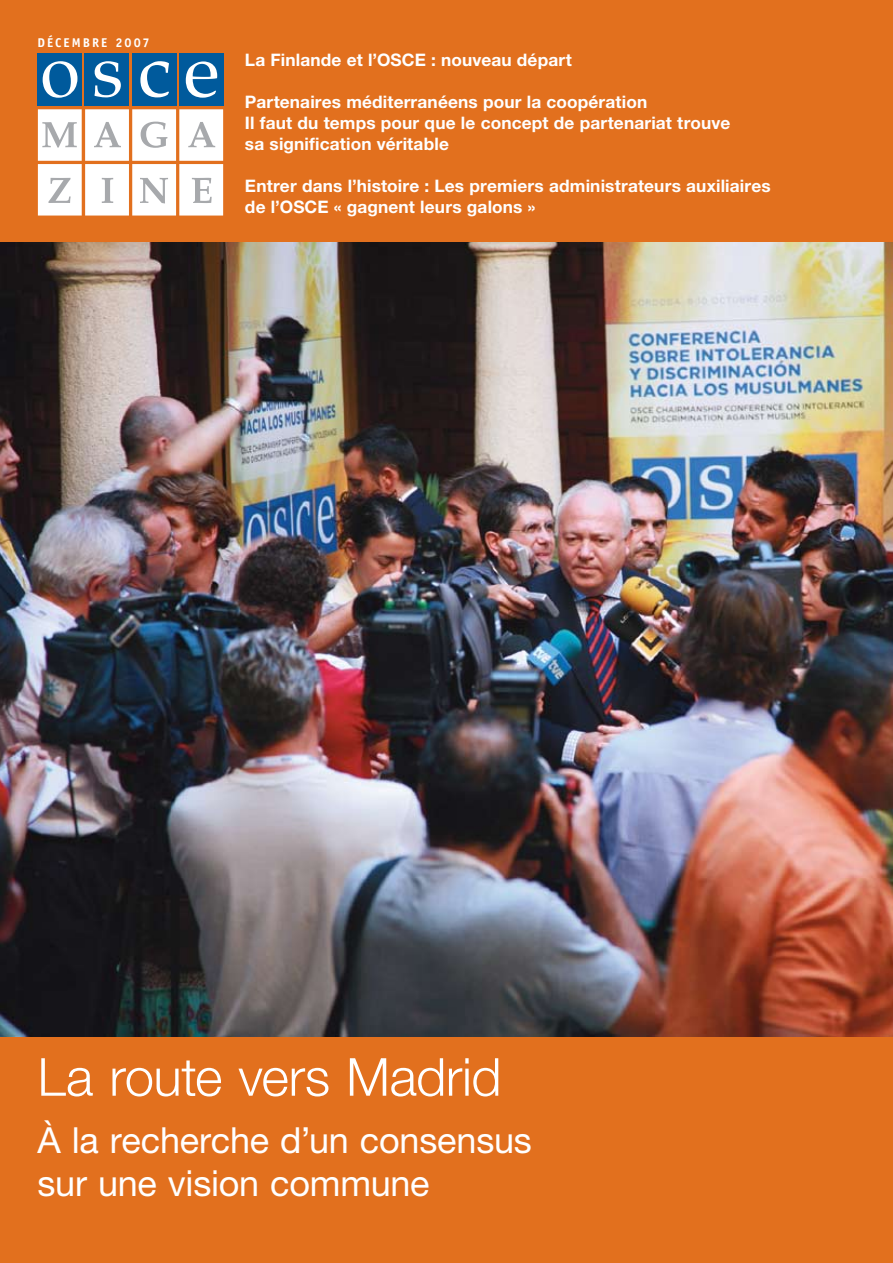
<style>
.page{position:relative;width:893px;height:1263px;background:#fff}
.page>*{position:absolute;margin:0;border:0;box-sizing:border-box;transform-origin:0 0}
.t1{font:300 52.5px "Helvetica Neue";letter-spacing:-.01em;color:#fff}
.t2{font:36px/43.2px "Helvetica Neue";letter-spacing:-.005em;color:#fff}
.t3{font:700 17.25px/21px "Helvetica Neue";letter-spacing:.01em;color:#fff}
.t4{font:700 12.75px "Officina Sans";letter-spacing:.16em;color:#fff}
</style>
<div class="page">
<div style="left:0;top:1021px;width:893px;height:242px;background:#e2701e"></div>
<img style="left:0;top:241px;width:893px;height:795px">
<div style="left:0;top:0;width:893px;height:241px;background:#e2701e"></div>
<div style="left:179px;top:53px;width:44px;height:52px;background:#005a9c"></div>
<div style="left:132px;top:53px;width:44px;height:52px;background:#005a9c"></div>
<div style="left:85px;top:53px;width:44px;height:52px;background:#005a9c"></div>
<div style="left:38px;top:53px;width:44px;height:52px;background:#005a9c"></div>
<svg style="left:186px;top:61px;width:31px;height:37px"></svg>
<svg style="left:140px;top:61px;width:29px;height:36px"></svg>
<svg style="left:94px;top:61px;width:27px;height:36px"></svg>
<svg style="left:43px;top:61px;width:34px;height:37px"></svg>
<svg style="left:38px;top:109px;width:185px;height:107px;background:#f3e9e2"></svg>
<p class="t4" style="left:37px;top:35px;width:114px">DÉCEMBRE 2007</p>
<p class="t3" style="left:245px;top:49px;width:328px">La Finlande et l’OSCE : nouveau départ</p>
<p class="t3" style="left:245px;top:91px;width:487px">Partenaires méditerranéens pour la coopération<br>Il faut du temps pour que le concept de partenariat trouve sa signification véritable</p>
<p class="t3" style="left:245px;top:175px;width:527px">Entrer dans l’histoire : Les premiers administrateurs auxiliaires de l’OSCE « gagnent leurs galons »</p>
<h1 class="t1" style="left:38px;top:1045px;width:465px">La route vers Madrid</h1>
<h2 class="t2" style="left:38px;top:1118px;width:496px">À la recherche d’un consensus sur une vision commune</h2>
</div>
